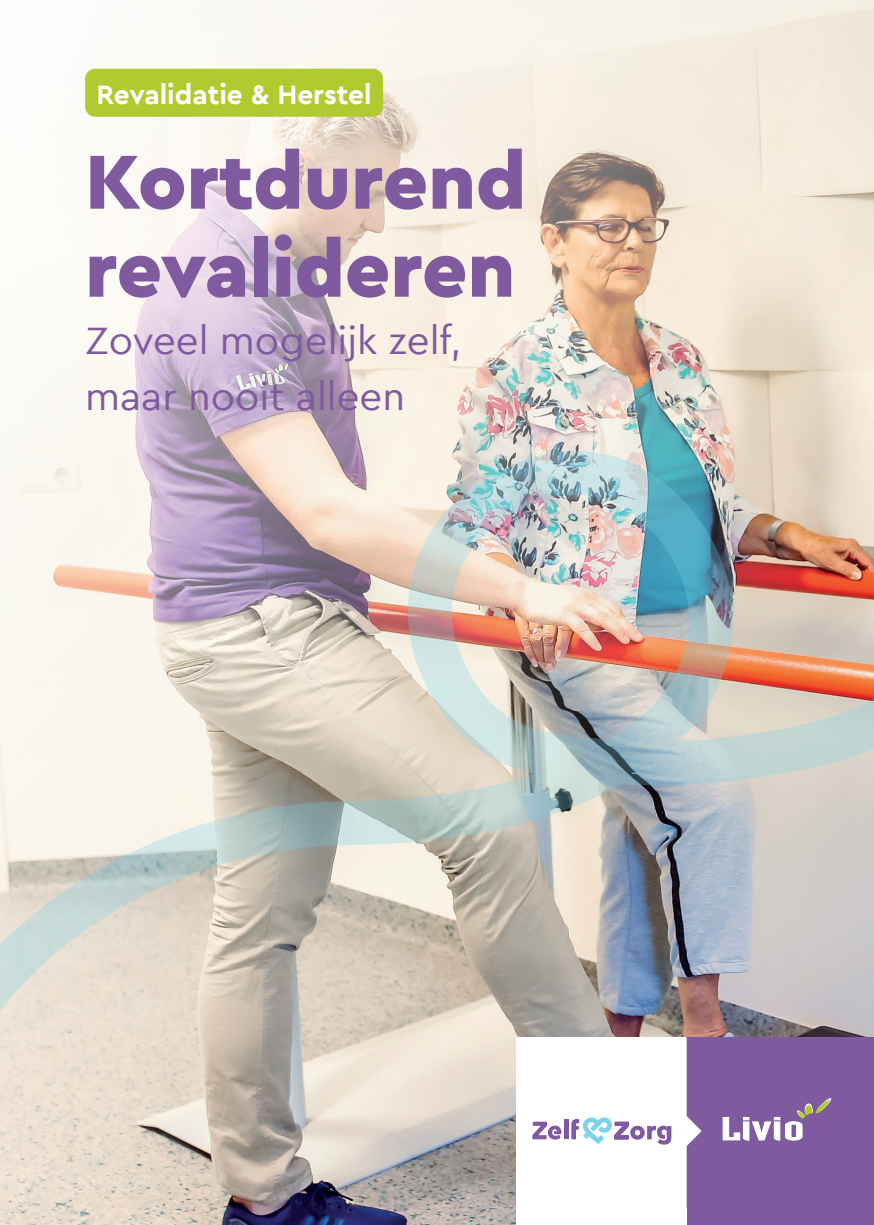
<style>
.page{position:relative;width:874px;height:1225px;background:#fff}
.page>*{position:absolute;margin:0;border:0;box-sizing:border-box;transform-origin:0 0}
.t1{font:900 80px/88px "Cera";color:#7f5a9f}
.t2{font:40px/56px "Cera";color:#7f5a9f}
.t3{font:700 28px "Cera";color:#fff}
</style>
<div class="page">
<img style="left:0;top:0;width:873px;height:1225px">
<div style="left:686px;top:1037px;width:187px;height:188px;background:#7f5a9f"></div>
<div style="left:516px;top:1037px;width:170px;height:188px;background:#fff"></div>
<div style="left:85px;top:69px;width:298px;height:48px;background:#afcb30;border-radius:10px"></div>
<img style="left:0;top:382px;width:873px;height:648px">
<svg style="left:722px;top:1098px;width:108px;height:42px"></svg>
<svg style="left:532px;top:1037px;width:169px;height:171px"></svg>
<p class="t3" style="left:96px;top:76px;width:277px">Revalidatie &amp; Herstel</p>
<h1 class="t1" style="left:85px;top:135px;width:442px">Kortdurend revalideren</h1>
<p class="t2" style="left:85px;top:310px;width:377px">Zoveel mogelijk zelf, maar nooit alleen</p>
</div>
